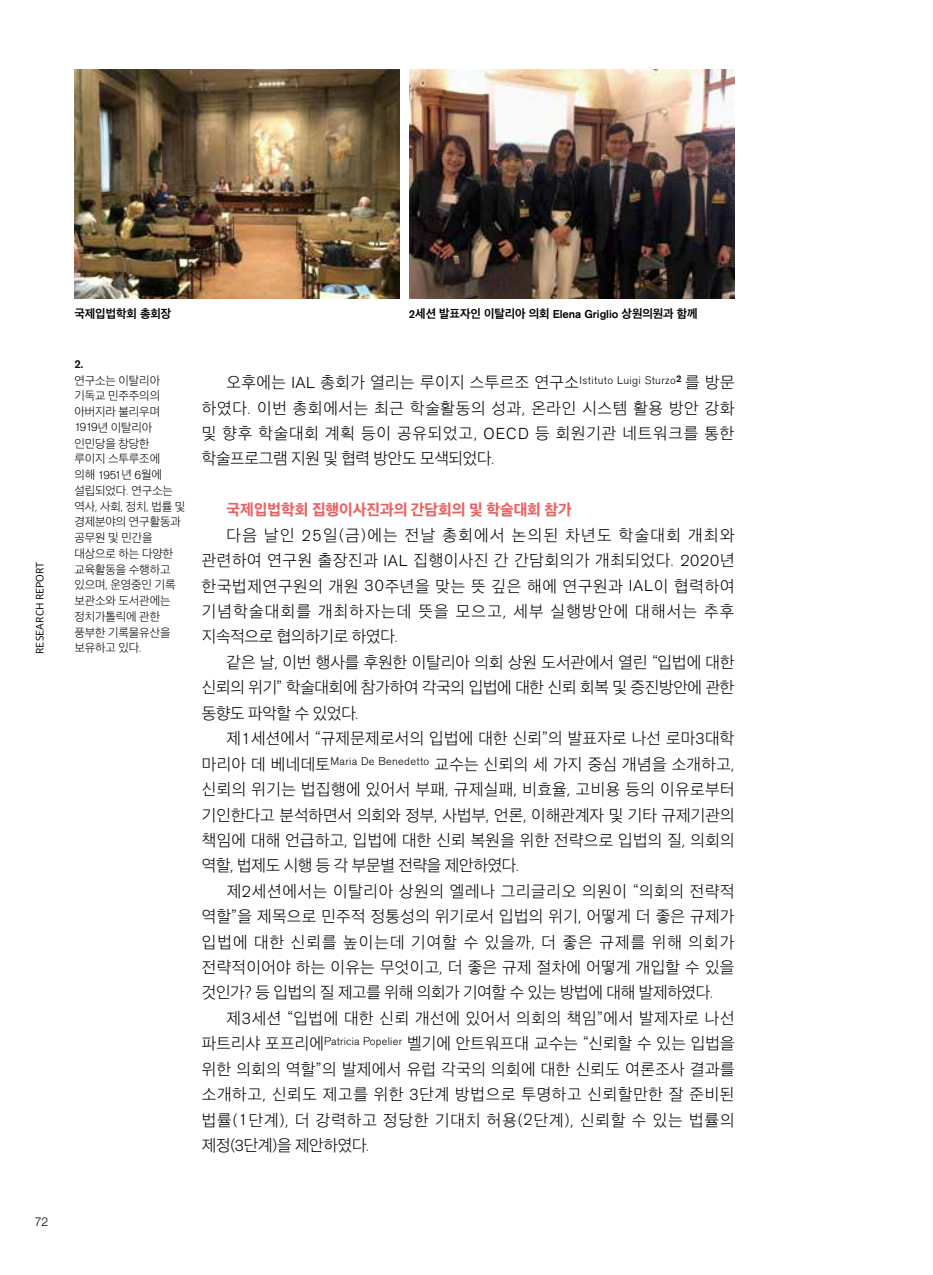
<style>
.page{position:relative;width:933px;height:1275px;background:#fff}
.page>*{position:absolute;margin:0;border:0;box-sizing:border-box;transform-origin:0 0}
.t1{font:15.75px/25.4px "SD Gothic Neoa Uni b Ul";letter-spacing:.02em;color:#000;text-align:justify}
.t2{font:14.88px "SD Gothic Neoa Uni h Eb";letter-spacing:-.005em;color:#eb6161}
.t3{font:300 12.25px "Helvetica Neue LT Std";color:#000}
.t4{font:11.38px/15.8px "SD Gothic Neoa Uni b Ul";letter-spacing:-.01em;color:#000}
.t5{font:11.38px "SD Gothic Neoa Uni g Bd";letter-spacing:-.005em;color:#000}
.t6{font:500 11.38px "Akzidenz Grotesk Std";color:#000}
.t7{font:10.5px "SD Gothic Neoa Uni d Rg";color:#000}
.s1{font-family:"Akzidenz Grotesk Std";font-weight:500}
.s2{font-family:"Akzidenz Grotesk Std";font-weight:300}
</style>
<div class="page">
<img style="left:74px;top:69px;width:325px;height:229px">
<img style="left:409px;top:69px;width:325px;height:229px">
<p class="t7" style="left:35px;top:654px;width:94px;rotate:-90deg">RESEARCH REPORT</p>
<p class="t3" style="left:35px;top:1214px;width:15px">72</p>
<p class="t5" style="left:74px;top:308px;width:98px">국제입법학회 총회장</p>
<p class="t5" style="left:409px;top:308px;width:290px"><span class="s1">2</span>세션 발표자인 이탈리아 의회 <span class="s1">Elena Griglio</span> 상원의원과 함께</p>
<p class="t6" style="left:74px;top:357px;width:10px">2.</p>
<p class="t4" style="left:74px;top:372px;width:112px">연구소는 이탈리아 기독교 민주주의의 아버지라 불리우며<br><span class="s2">1919</span>년 이탈리아 인민당을 창당한<br>루이지 스투루조에<br>의해 <span class="s2">1951</span>년 <span class="s2">6</span>월에 설립되었다. 연구소는 역사, 사회, 정치, 법률 및 경제분야의 연구활동과 공무원 및 민간을 대상으로 하는 다양한 교육활동을 수행하고 있으며, 운영중인 기록 보관소와 도서관에는 정치가톨릭에 관한 풍부한 기록물유산을 보유하고 있다.</p>
<p class="t1" style="left:202px;top:370px;width:534px;text-indent:25px">오후에는 <span class="s2">IAL</span> 총회가 열리는 루이지 스투르조 연구소<sup>Istituto</sup> <sup>Luigi</sup> <sup>Sturzo</sup><sup>2</sup> 를 방문 하였다. 이번 총회에서는 최근 학술활동의 성과, 온라인 시스템 활용 방안 강화 및 향후 학술대회 계획 등이 공유되었고, <span class="s2">OECD</span> 등 회원기관 네트워크를 통한 학술프로그램 지원 및 협력 방안도 모색되었다.</p>
<p class="t2" style="left:227px;top:502px;width:347px">국제입법학회 집행이사진과의 간담회의 및 학술대회 참가</p>
<p class="t1" style="left:202px;top:522px;width:534px;text-indent:25px">다음 날인 <span class="s2">25</span>일(금)에는 전날 총회에서 논의된 차년도 학술대회 개최와 관련하여 연구원 출장진과 <span class="s2">IAL</span> 집행이사진 간 간담회의가 개최되었다. <span class="s2">2020</span>년 한국법제연구원의 개원 <span class="s2">30</span>주년을 맞는 뜻 깊은 해에 연구원과 <span class="s2">IAL</span>이 협력하여 기념학술대회를 개최하자는데 뜻을 모으고, 세부 실행방안에 대해서는 추후 지속적으로 협의하기로 하였다.</p>
<p class="t1" style="left:202px;top:649px;width:534px;text-indent:25px">같은 날, 이번 행사를 후원한 이탈리아 의회 상원 도서관에서 열린 “입법에 대한 신뢰의 위기” 학술대회에 참가하여 각국의 입법에 대한 신뢰 회복 및 증진방안에 관한 동향도 파악할 수 있었다.</p>
<p class="t1" style="left:202px;top:726px;width:534px;text-indent:25px">제<span class="s2">1</span>세션에서 “규제문제로서의 입법에 대한 신뢰”의 발표자로 나선 로마<span class="s2">3</span>대학 마리아 데 베네데토<sup>Maria</sup> <sup>De</sup> <sup>Benedetto</sup> 교수는 신뢰의 세 가지 중심 개념을 소개하고, 신뢰의 위기는 법집행에 있어서 부패, 규제실패, 비효율, 고비용 등의 이유로부터 기인한다고 분석하면서 의회와 정부, 사법부, 언론, 이해관계자 및 기타 규제기관의 책임에 대해 언급하고, 입법에 대한 신뢰 복원을 위한 전략으로 입법의 질, 의회의 역할, 법제도 시행 등 각 부문별 전략을 제안하였다.</p>
<p class="t1" style="left:202px;top:878px;width:534px;text-indent:25px">제<span class="s2">2</span>세션에서는 이탈리아 상원의 엘레나 그리글리오 의원이 “의회의 전략적 역할”을 제목으로 민주적 정통성의 위기로서 입법의 위기, 어떻게 더 좋은 규제가 입법에 대한 신뢰를 높이는데 기여할 수 있을까, 더 좋은 규제를 위해 의회가 전략적이어야 하는 이유는 무엇이고, 더 좋은 규제 절차에 어떻게 개입할 수 있을 것인가? 등 입법의 질 제고를 위해 의회가 기여할 수 있는 방법에 대해 발제하였다.</p>
<p class="t1" style="left:202px;top:1005px;width:534px;text-indent:25px">제<span class="s2">3</span>세션 “입법에 대한 신뢰 개선에 있어서 의회의 책임”에서 발제자로 나선 파트리샤 포프리에<sup>Patricia</sup> <sup>Popelier</sup> 벨기에 안트워프대 교수는 “신뢰할 수 있는 입법을 위한 의회의 역할”의 발제에서 유럽 각국의 의회에 대한 신뢰도 여론조사 결과를 소개하고, 신뢰도 제고를 위한 <span class="s2">3</span>단계 방법으로 투명하고 신뢰할만한 잘 준비된 법률(<span class="s2">1</span>단계), 더 강력하고 정당한 기대치 허용(<span class="s2">2</span>단계), 신뢰할 수 있는 법률의 제정(<span class="s2">3</span>단계)을 제안하였다.</p>
</div>
